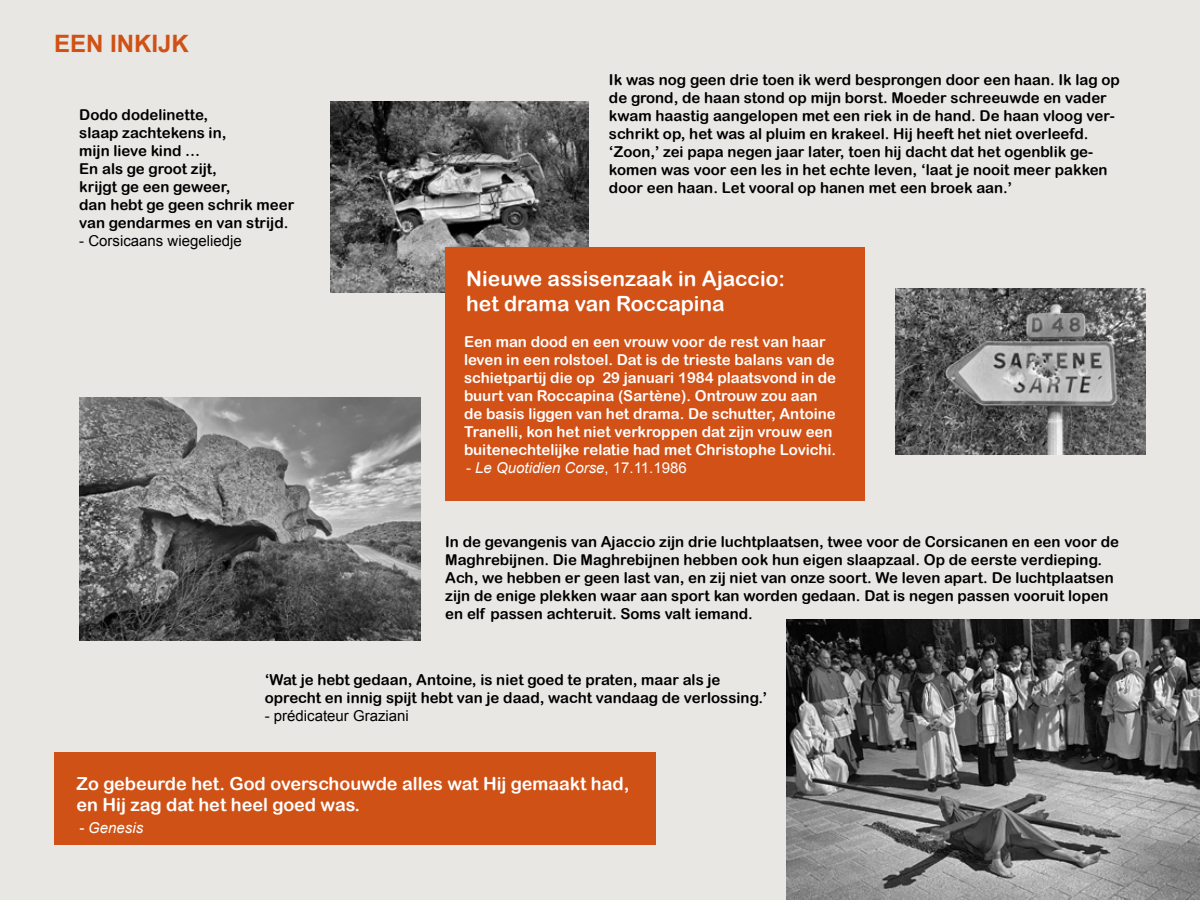
<style>
.page{position:relative;width:1200px;height:900px;background:#e8e7e4}
.page>*{position:absolute;margin:0;border:0;box-sizing:border-box;transform-origin:0 0}
.t1{font:700 24px "Arial";letter-spacing:-.005em;color:#d05115}
.t2{font:21px/25.2px "Arial Rounded MT Bold";color:#fff}
.t3{font:18px/21.6px "Arial Rounded MT Bold";color:#fff}
.t4{font:15px/18px "Arial Rounded MT Bold";color:#000}
.t5{font:15px/18px "Arial Rounded MT Bold";color:#fff}
.t6{font:15px "Arial";color:#000}
.t7{font:italic 15px "Arial";color:#fff}
.s1{font-style:normal}
</style>
<div class="page">
<img style="left:787px;top:619px;width:413px;height:281px">
<img style="left:79px;top:398px;width:342px;height:243px">
<div style="left:54px;top:752px;width:601px;height:93px;background:#d05115"></div>
<img style="left:896px;top:288px;width:250px;height:166px">
<img style="left:330px;top:102px;width:259px;height:191px">
<div style="left:445px;top:248px;width:420px;height:253px;background:#d15117"></div>
<h1 class="t1" style="left:54px;top:28px;width:136px">EEN INKIJK</h1>
<p class="t4" style="left:79px;top:106px;width:216px">Dodo dodelinette,<br>slaap zachtekens in,<br>mijn lieve kind …<br>En als ge groot zijt,<br>krijgt ge een geweer,<br>dan hebt ge geen schrik meer van gendarmes en van strijd.</p>
<p class="t6" style="left:79px;top:231px;width:164px">- Corsicaans wiegeliedje</p>
<p class="t4" style="left:609px;top:71px;width:512px">Ik was nog geen drie toen ik werd besprongen door een haan. Ik lag op de grond, de haan stond op mijn borst. Moeder schreeuwde en vader kwam haastig aangelopen met een riek in de hand. De haan vloog ver&shy;schrikt op, het was al pluim en krakeel. Hij heeft het niet overleefd. ‘Zoon,’ zei papa negen jaar later, toen hij dacht dat het ogenblik ge&shy;komen was voor een les in het echte leven, ‘laat je nooit meer pakken door een haan. Let vooral op hanen met een broek aan.’</p>
<h2 class="t2" style="left:466px;top:266px;width:320px">Nieuwe assisenzaak in Ajaccio: het drama van Roccapina</h2>
<p class="t5" style="left:464px;top:333px;width:374px">Een man dood en een vrouw voor de rest van haar leven in een rolstoel. Dat is de trieste balans van de schietpartij die op 29 januari 1984 plaatsvond in de buurt van Roccapina (Sartène). Ontrouw zou aan de basis liggen van het drama. De schutter, Antoine Tranelli, kon het niet verkroppen dat zijn vrouw een buitenechtelijke relatie had met Christophe Lovichi.</p>
<p class="t7" style="left:466px;top:458px;width:222px"><span class="s1">-</span> Le Quotidien Corse<span class="s1">, 17.11.1986</span></p>
<p class="t4" style="left:445px;top:533px;width:675px">In de gevangenis van Ajaccio zijn drie luchtplaatsen, twee voor de Corsicanen en een voor de Maghrebijnen. Die Maghrebijnen hebben ook hun eigen slaapzaal. Op de eerste verdieping.<br>Ach, we hebben er geen last van, en zij niet van onze soort. We leven apart. De luchtplaatsen zijn de enige plekken waar aan sport kan worden gedaan. Dat is negen passen vooruit lopen en elf passen achteruit. Soms valt iemand.</p>
<p class="t4" style="left:265px;top:670px;width:504px">‘Wat je hebt gedaan, Antoine, is niet goed te praten, maar als je oprecht en innig spijt hebt van je daad, wacht vandaag de verlossing.’</p>
<p class="t6" style="left:265px;top:706px;width:146px">- prédicateur Graziani</p>
<p class="t3" style="left:76px;top:772px;width:554px">Zo gebeurde het. God overschouwde alles wat Hij gemaakt had, en Hij zag dat het heel goed was.</p>
<p class="t7" style="left:79px;top:818px;width:66px">- Genesis</p>
</div>
